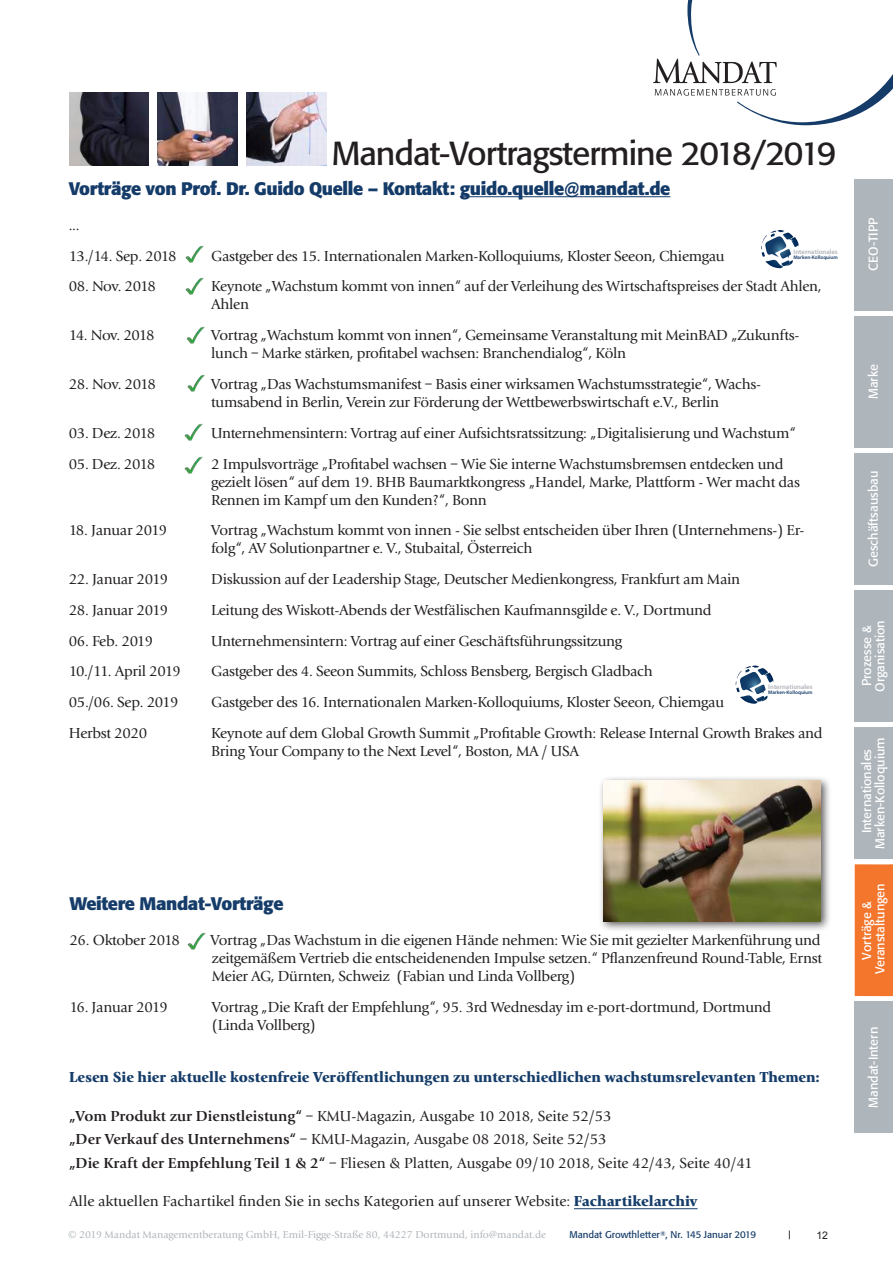
<style>
.page{position:relative;width:893px;height:1263px;background:#fff}
.page>*{position:absolute;margin:0;border:0;box-sizing:border-box;transform-origin:0 0}
.t1{font:33px "Formata BQ";letter-spacing:-.03em;color:#231f20}
.t2{font:700 18px "Formata BQ";letter-spacing:-.02em;color:#153b69}
.t3{font:700 18px "Formata BQ";letter-spacing:-.02em;color:#163d6a}
.t4{font:15px/18px "Giovanni EF";letter-spacing:-.02em;color:#231f20}
.t5{font:15px/23.7px "Giovanni EF";color:#231f20}
.t6{font:900 15px "Giovanni EF";color:#163d6a}
.t7{font:15px/30.8px "Giovanni EF";letter-spacing:-.045em;color:#231f20}
.t8{font:15px "Giovanni EF";letter-spacing:-.06em;color:#231f20}
.t9{font:13.5px "Arial";color:#231f20}
.t10{font:12.75px/13.5px "Formata BQ";color:#fff;text-align:center}
.t11{font:10.5px "Giovanni EF";color:#aeb5bb}
.t12{font:10.5px "Arial";color:#231f20}
.t13{font:9.75px "Formata BQ";color:#163d6a}
.t14{font:600 6.75px "Myriad Pro";color:#b0b3b8}
.t15{font:6.75px "Formata BQ";color:#163d6a}
.t16{font:600 5.1px "Myriad Pro";color:#153b69}
.s1{font-weight:700}
.s2{font-weight:900;color:#163d6a}
</style>
<div class="page">
<svg style="left:653px;top:0;width:240px;height:125px"></svg>
<hr style="left:460px;top:196px;width:210px;height:1px;background:#153b69">
<hr style="left:890px;top:316px;width:3px;height:132px;background:#aeb5bb">
<hr style="left:890px;top:179px;width:3px;height:131px;background:#aeb5bb">
<hr style="left:890px;top:453px;width:3px;height:132px;background:#aeb5bb">
<hr style="left:890px;top:590px;width:3px;height:132px;background:#aeb5bb">
<hr style="left:890px;top:864px;width:3px;height:132px;background:#f3762c">
<hr style="left:890px;top:727px;width:3px;height:132px;background:#aeb5bb">
<hr style="left:890px;top:1001px;width:3px;height:132px;background:#aeb5bb">
<div style="left:855px;top:179px;width:36px;height:131px;background:#aeb5bb"></div>
<div style="left:855px;top:316px;width:36px;height:132px;background:#aeb5bb"></div>
<div style="left:855px;top:453px;width:36px;height:132px;background:#aeb5bb"></div>
<div style="left:855px;top:590px;width:36px;height:132px;background:#aeb5bb"></div>
<div style="left:855px;top:727px;width:36px;height:132px;background:#aeb5bb"></div>
<div style="left:855px;top:864px;width:36px;height:132px;background:#f3762c"></div>
<div style="left:855px;top:1001px;width:36px;height:132px;background:#aeb5bb"></div>
<img style="left:70px;top:92px;width:256px;height:74px">
<div style="left:150px;top:87px;width:7px;height:86px;background:#fff"></div>
<div style="left:239px;top:87px;width:7px;height:86px;background:#fff"></div>
<hr style="left:574px;top:1208px;width:124px;height:1px;background:#163d6a">
<svg style="left:761px;top:230px;width:38px;height:27px"></svg>
<img style="left:185px;top:245px;width:19px;height:18px">
<img style="left:185px;top:277px;width:19px;height:18px">
<div style="left:599px;top:775px;width:233px;height:157px;background:#231f20;opacity:.75"></div>
<img style="left:604px;top:780px;width:217px;height:141px">
<svg style="left:736px;top:665px;width:37px;height:28px"></svg>
<img style="left:187px;top:932px;width:19px;height:18px">
<img style="left:186px;top:326px;width:19px;height:18px">
<img style="left:187px;top:374px;width:18px;height:18px">
<img style="left:184px;top:423px;width:19px;height:18px">
<img style="left:184px;top:456px;width:19px;height:18px">
<h1 class="t1" style="left:332px;top:133px;width:506px">Mandat-Vortragstermine 2018/2019</h1>
<p class="t2" style="left:69px;top:177px;width:603px">Vorträge von Prof. Dr. Guido Quelle – Kontakt: guido.quelle@mandat.de</p>
<p class="t7" style="left:69px;top:210px;width:109px">...<br>13./14. Sep. 2018</p>
<p class="t4" style="left:211px;top:247px;width:515px">Gastgeber des 15. Internationalen Marken-Kolloquiums, Kloster Seeon, Chiemgau</p>
<p class="t14" style="left:794px;top:247px;width:46px">Internationales</p>
<p class="t16" style="left:793px;top:254px;width:46px">Marken-Kolloquium</p>
<p class="t4" style="left:69px;top:278px;width:89px">08. Nov. 2018</p>
<p class="t4" style="left:211px;top:278px;width:612px">Keynote „Wachstum kommt von innen“ auf der Verleihung des Wirtschaftspreises der Stadt Ahlen,<br>Ahlen</p>
<p class="t8" style="left:69px;top:327px;width:87px">14. Nov. 2018</p>
<p class="t4" style="left:211px;top:326px;width:590px">Vortrag „Wachstum kommt von innen“, Gemeinsame Veranstaltung mit MeinBAD „Zukunfts&shy;lunch – Marke stärken, profitabel wachsen: Branchendialog“, Köln</p>
<p class="t4" style="left:69px;top:375px;width:89px">28. Nov. 2018</p>
<p class="t4" style="left:211px;top:375px;width:551px">Vortrag „Das Wachstumsmanifest – Basis einer wirksamen Wachstumsstrategie“, Wachs&shy;tumsabend in Berlin, Verein zur Förderung der Wettbewerbswirtschaft e.V., Berlin</p>
<p class="t4" style="left:69px;top:424px;width:88px">03. Dez. 2018</p>
<p class="t4" style="left:211px;top:424px;width:586px">Unternehmensintern: Vortrag auf einer Aufsichtsratssitzung: „Digitalisierung und Wachstum“</p>
<p class="t4" style="left:69px;top:455px;width:88px">05. Dez. 2018</p>
<p class="t4" style="left:211px;top:455px;width:590px">2 Impulsvorträge „Profitabel wachsen – Wie Sie interne Wachstumsbremsen entdecken und gezielt lösen“ auf dem 19. BHB Baumarktkongress „Handel, Marke, Plattform - Wer macht das<br>Rennen im Kampf um den Kunden?“, Bonn</p>
<p class="t4" style="left:69px;top:521px;width:100px">18. Januar 2019</p>
<p class="t4" style="left:211px;top:521px;width:595px">Vortrag „Wachstum kommt von innen - Sie selbst entscheiden über Ihren (Unternehmens-) Er&shy;folg“, AV Solutionpartner e. V., Stubaital, Österreich</p>
<p class="t4" style="left:69px;top:570px;width:101px">22. Januar 2019</p>
<p class="t4" style="left:211px;top:570px;width:530px">Diskussion auf der Leadership Stage, Deutscher Medienkongress, Frankfurt am Main</p>
<p class="t4" style="left:69px;top:601px;width:101px">28. Januar 2019</p>
<p class="t4" style="left:211px;top:601px;width:502px">Leitung des Wiskott-Abends der Westfälischen Kaufmannsgilde e. V., Dortmund</p>
<p class="t4" style="left:69px;top:632px;width:86px">06. Feb. 2019</p>
<p class="t4" style="left:211px;top:632px;width:413px">Unternehmensintern: Vortrag auf einer Geschäftsführungssitzung</p>
<p class="t4" style="left:69px;top:662px;width:114px">10./11. April 2019</p>
<p class="t4" style="left:211px;top:662px;width:443px">Gastgeber des 4. Seeon Summits, Schloss Bensberg, Bergisch Gladbach</p>
<p class="t4" style="left:69px;top:693px;width:111px">05./06. Sep. 2019</p>
<p class="t4" style="left:211px;top:693px;width:514px">Gastgeber des 16. Internationalen Marken-Kolloquiums, Kloster Seeon, Chiemgau</p>
<p class="t4" style="left:69px;top:724px;width:80px">Herbst 2020</p>
<p class="t4" style="left:211px;top:724px;width:613px">Keynote auf dem Global Growth Summit „Profitable Growth: Release Internal Growth Brakes and<br>Bring Your Company to the Next Level“, Boston, MA / USA</p>
<p class="t14" style="left:768px;top:683px;width:46px">Internationales</p>
<p class="t16" style="left:768px;top:689px;width:46px">Marken-Kolloquium</p>
<p class="t3" style="left:69px;top:893px;width:216px">Weitere Mandat-Vorträge</p>
<p class="t4" style="left:69px;top:931px;width:112px">26. Oktober 2018</p>
<p class="t4" style="left:211px;top:931px;width:613px;text-align:justify">Vortrag „Das Wachstum in die eigenen Hände nehmen: Wie Sie mit gezielter Markenführung und zeitgemäßem Vertrieb die entscheidenenden Impulse setzen.“ Pflanzenfreund Round-Table, Ernst Meier AG, Dürnten, Schweiz (Fabian und Linda Vollberg)</p>
<p class="t4" style="left:69px;top:998px;width:100px">16. Januar 2019</p>
<p class="t4" style="left:212px;top:998px;width:561px">Vortrag „Die Kraft der Empfehlung“, 95. 3rd Wednesday im e-port-dortmund, Dortmund (Linda Vollberg)</p>
<p class="t6" style="left:69px;top:1068px;width:752px">Lesen Sie hier aktuelle kostenfreie Veröffentlichungen zu unterschiedlichen wachstumsrelevanten Themen:</p>
<p class="t5" style="left:69px;top:1104px;width:685px"><span class="s1">„Vom Produkt zur Dienstleistung“</span> – KMU-Magazin, Ausgabe 10 2018, Seite 52/53<br><span class="s1">„Der Verkauf des Unternehmens“</span> – KMU-Magazin, Ausgabe 08 2018, Seite 52/53<br><span class="s1">„Die Kraft der Empfehlung Teil 1 &amp; 2“</span> – Fliesen &amp; Platten, Ausgabe 09/10 2018, Seite 42/43, Seite 40/41</p>
<p class="t5" style="left:69px;top:1189px;width:630px">Alle aktuellen Fachartikel finden Sie in sechs Kategorien auf unserer Website: <span class="s2">Fachartikelarchiv</span></p>
<p class="t11" style="left:68px;top:1228px;width:480px">© 2019 Mandat Managementberatung GmbH, Emil-Figge-Straße 80, 44227 Dortmund, info@mandat.de</p>
<p class="t13" style="left:569px;top:1229px;width:188px">Mandat Growthletter , Nr. 145 Januar 2019</p>
<p class="t9" style="left:788px;top:1225px;width:5px">׀</p>
<p class="t12" style="left:816px;top:1228px;width:13px">12</p>
<p class="t15" style="left:660px;top:1229px;width:7px">R</p>
<p class="t10" style="left:866px;top:270px;width:54px;rotate:-90deg">CEO-TIPP</p>
<p class="t10" style="left:866px;top:399px;width:36px;rotate:-90deg">Marke</p>
<p class="t10" style="left:866px;top:567px;width:97px;rotate:-90deg">Geschäftsausbau</p>
<p class="t10" style="left:860px;top:692px;width:73px;rotate:-90deg">Prozesse &amp;<br>Organisation</p>
<p class="t10" style="left:860px;top:849px;width:113px;rotate:-90deg">Internationales<br>Marken-Kolloquium</p>
<p class="t10" style="left:860px;top:974px;width:93px;rotate:-90deg">Vorträge &amp;<br>Veranstaltungen</p>
<p class="t10" style="left:866px;top:1108px;width:82px;rotate:-90deg">Mandat-Intern</p>
</div>
